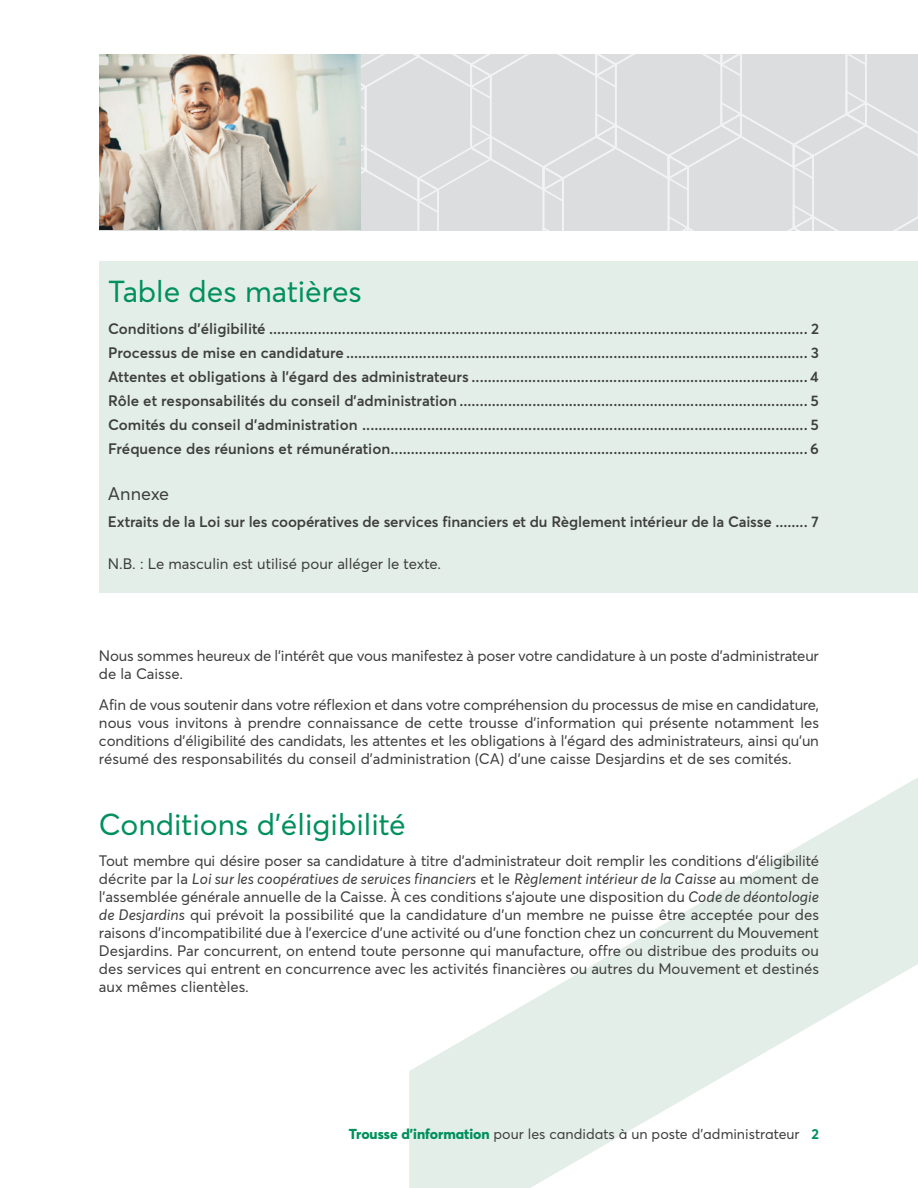
<style>
.page{position:relative;width:918px;height:1188px;background:#fff}
.page>*{position:absolute;margin:0;border:0;box-sizing:border-box;transform-origin:0 0}
.t1{font:30px "Averta";color:#00905d}
.t2{font:18px "Averta";color:#3e3e3f}
.t3{font:15px/18px "Averta";color:#3e3e3f;text-align:justify}
.t4{font:600 15px/24px "Averta";letter-spacing:-.01em;color:#3e3e3f;text-align:justify}
.t5{font:14.25px "Averta";color:#3e3e3f}
.s1{font-style:italic}
.s2{font-weight:800;color:#00905d}
.s3{font-weight:700;color:#00905d}
</style>
<div class="page">
<svg style="left:409px;top:777px;width:509px;height:411px"></svg>
<svg style="left:99px;top:54px;width:819px;height:177px;background:#dddee0"></svg>
<img style="left:99px;top:54px;width:261px;height:176px">
<div style="left:99px;top:261px;width:819px;height:331px;background:#e3eee8"></div>
<h1 class="t1" style="left:108px;top:273px;width:255px">Table des matières</h1>
<p class="t4" style="left:108px;top:316px;width:713px">Conditions d’éligibilité ..................................................................................................................................... 2<br>Processus de mise en candidature .................................................................................................................. 3<br>Attentes et obligations à l’égard des administrateurs ................................................................................... 4<br>Rôle et responsabilités du conseil d’administration ...................................................................................... 5<br>Comités du conseil d’administration .............................................................................................................. 5<br>Fréquence des réunions et rémunération....................................................................................................... 6</p>
<p class="t2" style="left:108px;top:483px;width:63px">Annexe</p>
<p class="t4" style="left:108px;top:510px;width:712px">Extraits de la Loi sur les coopératives de services financiers et du Règlement intérieur de la Caisse ........ 7</p>
<p class="t3" style="left:108px;top:555px;width:335px">N.B. : Le masculin est utilisé pour alléger le texte.</p>
<p class="t3" style="left:99px;top:646px;width:722px">Nous sommes heureux de l’intérêt que vous manifestez à poser votre candidature à un poste d’administrateur de la Caisse.</p>
<p class="t3" style="left:99px;top:696px;width:722px">Afin de vous soutenir dans votre réflexion et dans votre compréhension du processus de mise en candidature, nous vous invitons à prendre connaissance de cette trousse d’information qui présente notamment les conditions d’éligibilité des candidats, les attentes et les obligations à l’égard des administrateurs, ainsi qu’un résumé des responsabilités du conseil d’administration (CA) d’une caisse Desjardins et de ses comités.</p>
<h1 class="t1" style="left:99px;top:805px;width:308px">Conditions d’éligibilité</h1>
<p class="t3" style="left:99px;top:852px;width:722px">Tout membre qui désire poser sa candidature à titre d’administrateur doit remplir les conditions d’éligibilité décrite par la <span class="s1">Loi sur les coopératives de services financiers</span> et le <span class="s1">Règlement intérieur de la Caisse</span> au moment de l’assemblée générale annuelle de la Caisse. À ces conditions s’ajoute une disposition du <span class="s1">Code de déontologie de Desjardins</span> qui prévoit la possibilité que la candidature d’un membre ne puisse être acceptée pour des raisons d’incompatibilité due à l’exercice d’une activité ou d’une fonction chez un concurrent du Mouvement Desjardins. Par concurrent, on entend toute personne qui manufacture, offre ou distribue des produits ou des services qui entrent en concurrence avec les activités financières ou autres du Mouvement et destinés aux mêmes clientèles.</p>
<p class="t5" style="left:349px;top:1125px;width:472px"><span class="s2">Trousse d’information</span> pour les candidats à un poste d’administrateur <span class="s3">2</span></p>
</div>
